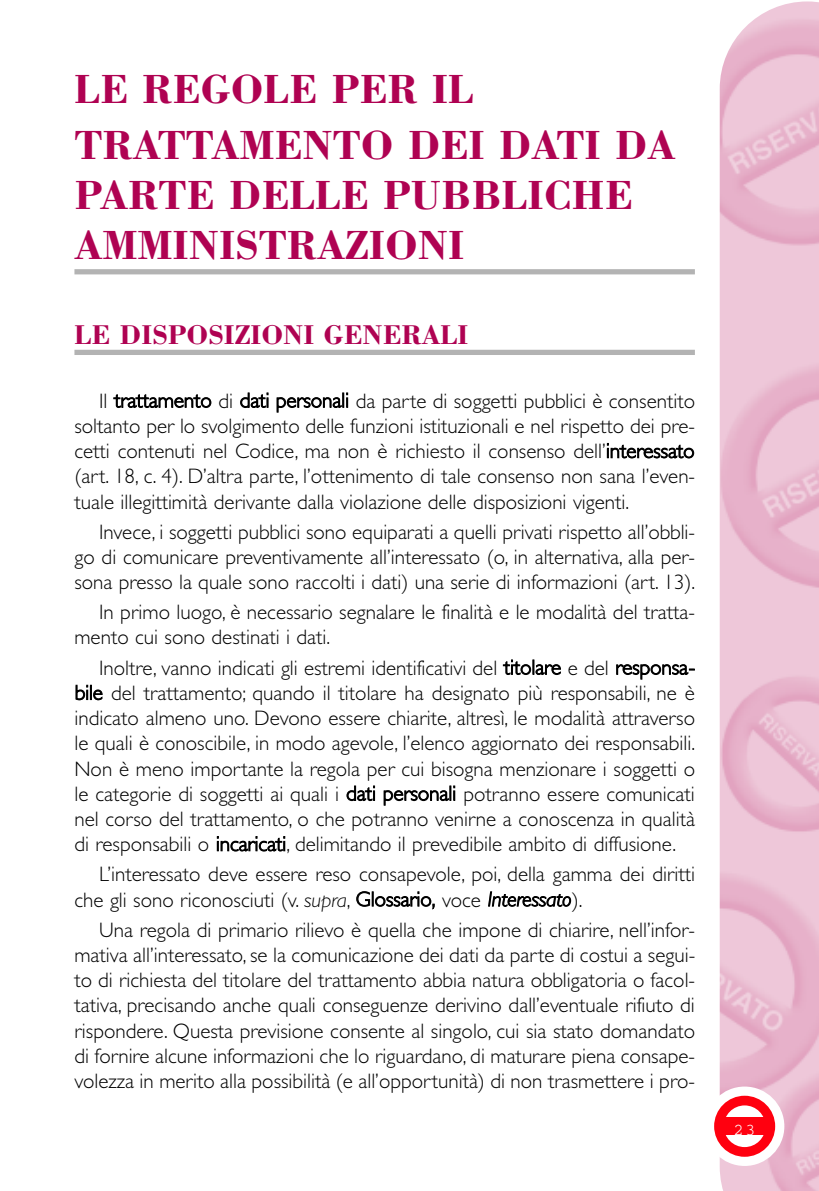
<style>
.page{position:relative;width:819px;height:1191px;background:#fff}
.page>*{position:absolute;margin:0;border:0;box-sizing:border-box;transform-origin:0 0}
.t1{font:700 42px/55.3px "Bodoni";color:#af0252}
.t2{font:700 28px "Bodoni";color:#af0252}
.t3{font:300 21px/25.2px "Gill Sans";color:#000;text-align:justify}
.t4{font:16.62px "Courier";color:#fff}
.s1{font-style:italic}
</style>
<div class="page">
<div style="left:74px;top:269px;width:620px;height:5px;background:#b3b3b3"></div>
<div style="left:74px;top:350px;width:620px;height:5px;background:#b3b3b3"></div>
<img style="left:719px;top:1px;width:100px;height:1190px">
<div style="left:705px;top:1086px;width:79px;height:80px;background:#fff;border-radius:50%"></div>
<div style="left:714px;top:1095px;width:61px;height:61px;background:#ff000f;border-radius:50%"></div>
<div style="left:723px;top:1105px;width:42px;height:42px;background:#fff;border-radius:50%"></div>
<div style="left:721px;top:1117px;width:47px;height:18px;background:#ff000f"></div>
<h1 class="t1" style="left:74px;top:61px;width:602px">LE REGOLE PER IL<br>TRATTAMENTO DEI DATI DA</h1>
<h1 class="t1" style="left:74px;top:169px;width:559px;line-height:50.4px">PARTE DELLE PUBBLICHE<br>AMMINISTRAZIONI</h1>
<h2 class="t2" style="left:74px;top:318px;width:395px">LE DISPOSIZIONI GENERALI</h2>
<p class="t3" style="left:74px;top:390px;width:622px;text-indent:25px">Il trattamento di dati personali da parte di soggetti pubblici è consentito soltanto per lo svolgimento delle funzioni istituzionali e nel rispetto dei pre&shy;cetti contenuti nel Codice, ma non è richiesto il consenso dell’interessato (art. 18, c. 4). D’altra parte, l’ottenimento di tale consenso non sana l’even&shy;tuale illegittimità derivante dalla violazione delle disposizioni vigenti.</p>
<p class="t3" style="left:74px;top:521px;width:622px;text-indent:25px">Invece, i soggetti pubblici sono equiparati a quelli privati rispetto all’obbli&shy;go di comunicare preventivamente all’interessato (o, in alternativa, alla per&shy;sona presso la quale sono raccolti i dati) una serie di informazioni (art. 13).</p>
<p class="t3" style="left:74px;top:601px;width:622px;text-indent:25px">In primo luogo, è necessario segnalare le finalità e le modalità del tratta&shy;mento cui sono destinati i dati.</p>
<p class="t3" style="left:74px;top:657px;width:622px;text-indent:25px">Inoltre, vanno indicati gli estremi identificativi del titolare e del responsa&shy;bile del trattamento; quando il titolare ha designato più responsabili, ne è indicato almeno uno. Devono essere chiarite, altresì, le modalità attraverso le quali è conoscibile, in modo agevole, l’elenco aggiornato dei responsabili.<br>Non è meno importante la regola per cui bisogna menzionare i soggetti o le categorie di soggetti ai quali i dati personali potranno essere comunicati nel corso del trattamento, o che potranno venirne a conoscenza in qualità di responsabili o incaricati, delimitando il prevedibile ambito di diffusione.</p>
<p class="t3" style="left:74px;top:863px;width:622px;text-indent:25px">L’interessato deve essere reso consapevole, poi, della gamma dei diritti che gli sono riconosciuti (v. <span class="s1">supra</span>, Glossario, voce <span class="s1">Interessato</span>).</p>
<p class="t3" style="left:74px;top:919px;width:622px;text-indent:25px">Una regola di primario rilievo è quella che impone di chiarire, nell’infor&shy;mativa all’interessato, se la comunicazione dei dati da parte di costui a segui&shy;to di richiesta del titolare del trattamento abbia natura obbligatoria o facol&shy;tativa, precisando anche quali conseguenze derivino dall’eventuale rifiuto di rispondere. Questa previsione consente al singolo, cui sia stato domandato di fornire alcune informazioni che lo riguardano, di maturare piena consape&shy;volezza in merito alla possibilità (e all’opportunità) di non trasmettere i pro-</p>
<p class="t4" style="left:733px;top:1124px;width:24px">23</p>
</div>
